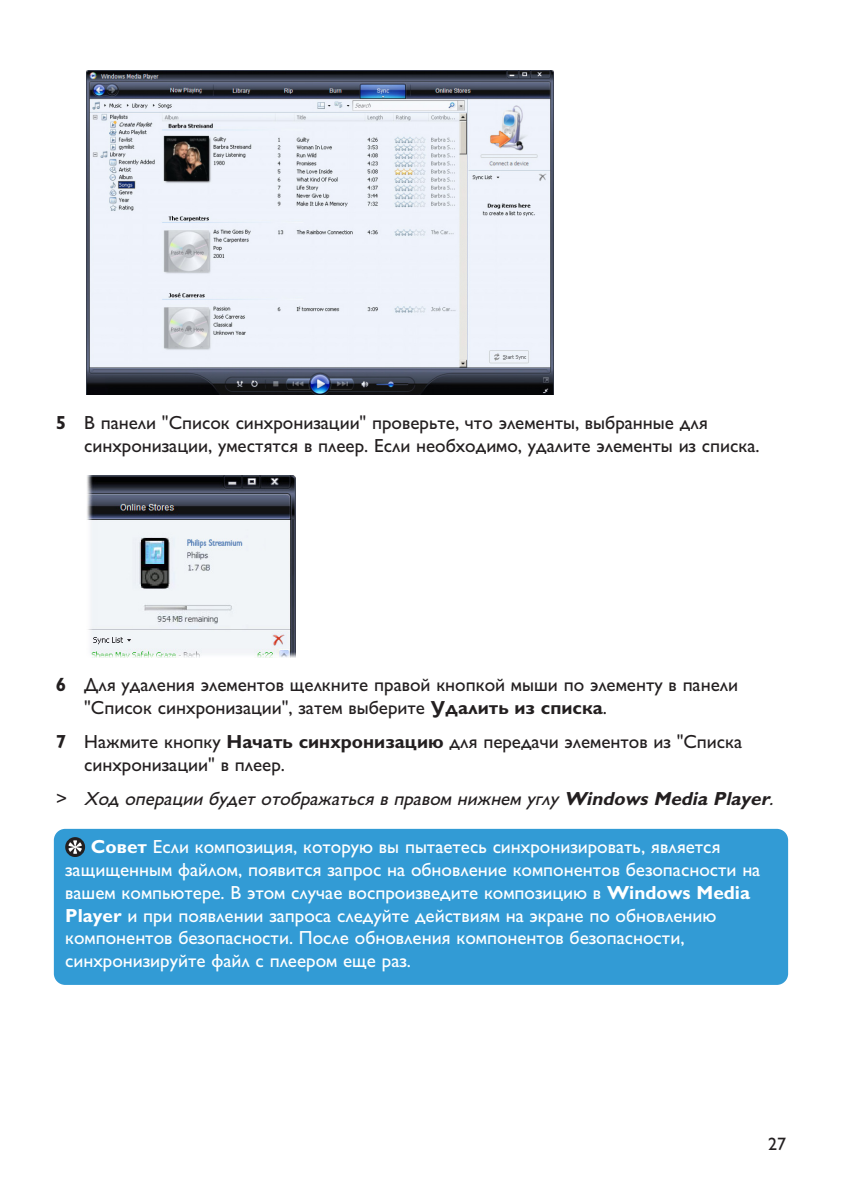
<style>
.page{position:relative;width:842px;height:1191px;background:#fff}
.page>*{position:absolute;margin:0;border:0;box-sizing:border-box;transform-origin:0 0}
.t1{font:19px/22.8px "Gill Sans Cyr";color:#fff}
.t2{font:19px/22.8px "Gill Sans Cyr";color:#231f20}
.t3{font:italic 19px "Gill Sans Cyr";color:#231f20}
.t4{font:18px "Gill Sans Cyr";color:#231f20}
.s1{font-weight:700}
.s2{font-family:"Gill Alt One"}
</style>
<div class="page">
<img style="left:87px;top:475px;width:208px;height:182px">
<img style="left:86px;top:70px;width:468px;height:325px">
<div style="left:54px;top:829px;width:734px;height:156px;background:#329bd5;border-radius:11px"></div>
<svg style="left:65px;top:837px;width:20px;height:20px"></svg>
<svg style="left:69px;top:840px;width:13px;height:14px"></svg>
<p class="t2" style="left:84px;top:413px;width:677px;text-indent:-28px"><span class="s1">5</span> В панели "Список синхронизации" проверьте, что элементы, выбранные для синхронизации, уместятся в плеер. Если необходимо, удалите элементы из списка.</p>
<p class="t2" style="left:84px;top:676px;width:655px;text-indent:-28px"><span class="s1">6</span> Для удаления элементов щелкните правой кнопкой мыши по элементу в панели "Список синхронизации", затем выберите <span class="s1">Удалить из списка</span>.</p>
<p class="t2" style="left:84px;top:732px;width:659px;text-indent:-28px"><span class="s1">7</span> Нажмите кнопку <span class="s1">Начать синхронизацию</span> для передачи элементов из "Списка синхронизации" в плеер.</p>
<p class="t3" style="left:56px;top:792px;width:723px"><span class="s2">&gt;</span> Ход операции будет отображаться в правом нижнем углу <span class="s1">Windows Media Player</span>.</p>
<p class="t1" style="left:65px;top:837px;width:697px;text-indent:26px"><span class="s1">Совет</span> Если композиция, которую вы пытаетесь синхронизировать, является защищенным файлом, появится запрос на обновление компонентов безопасности на вашем компьютере. В этом случае воспроизведите композицию в <span class="s1">Windows Media Player</span> и при появлении запроса следуйте действиям на экране по обновлению компонентов безопасности. После обновления компонентов безопасности, синхронизируйте файл с плеером еще раз.</p>
<p class="t4" style="left:768px;top:1137px;width:19px">27</p>
</div>
